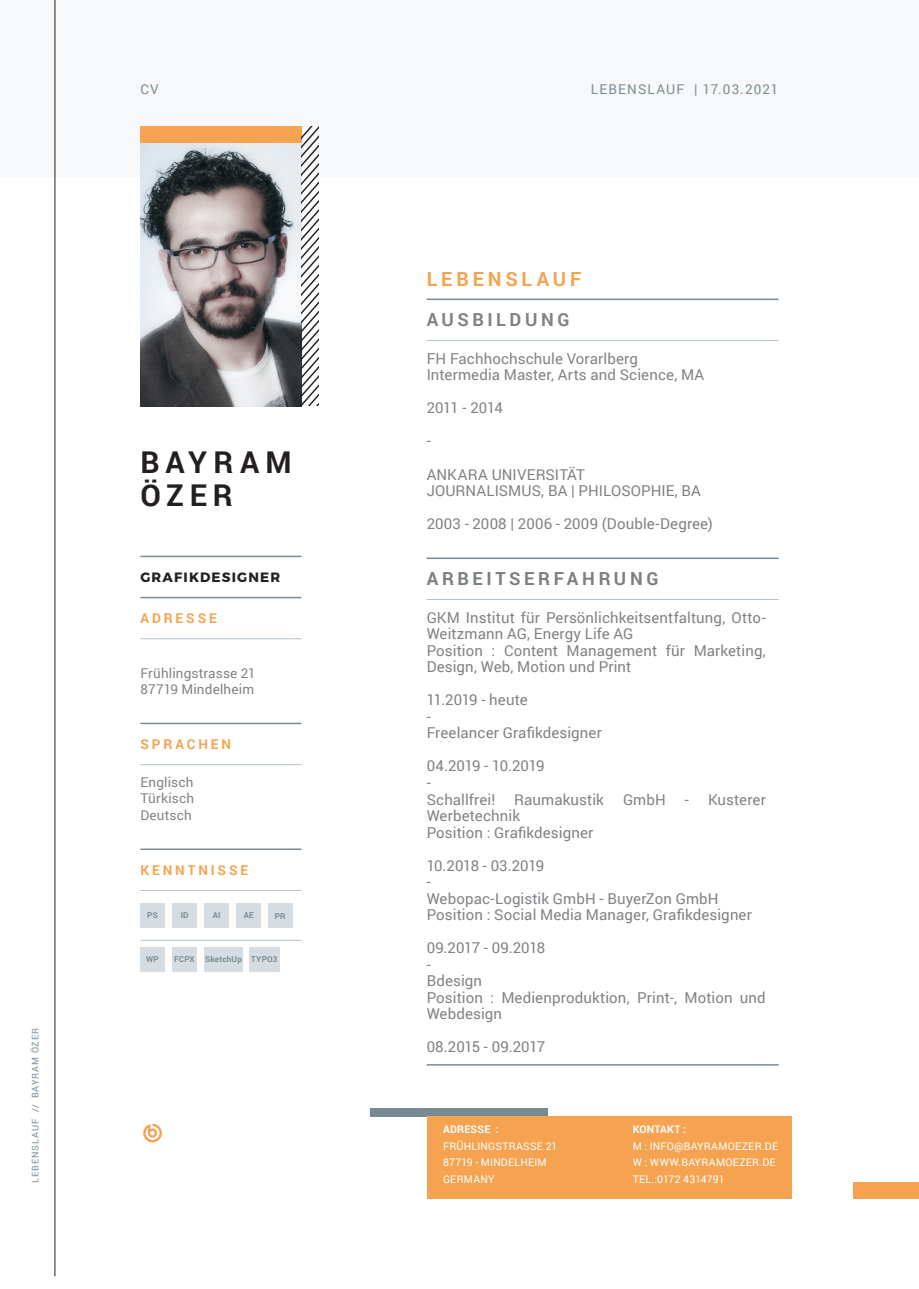
<style>
.page{position:relative;width:919px;height:1289px;background:#fff}
.page>*{position:absolute;margin:0;border:0;box-sizing:border-box;transform-origin:0 0}
.t1{font:700 30px/33px "Roboto";letter-spacing:.195em;color:#231f20}
.t2{font:700 19.5px "Roboto";letter-spacing:.2em;color:#f5a350}
.t3{font:700 18px "Roboto";letter-spacing:.2em;color:#7c7f81}
.t4{font:700 18px "Roboto";letter-spacing:.2em;color:#808285}
.t5{font:15px/16.5px "Roboto";letter-spacing:.005em;color:#808285}
.t6{font:15px "Roboto";letter-spacing:-.02em;color:#808285}
.t7{font:13.5px/16.5px "Roboto";letter-spacing:.01em;color:#808285}
.t8{font:13.5px "Roboto";letter-spacing:.085em;color:#788b95}
.t9{font:700 13.5px "Roboto";letter-spacing:.215em;color:#f5a350}
.t10{font:700 13.5px "Montserrat";letter-spacing:.085em;color:#231f20}
.t11{font:700 13.5px "Roboto";letter-spacing:.215em;color:#f4a350}
.t12{font:10.5px/16.5px "Roboto";letter-spacing:.02em;color:#fff}
.t13{font:700 10.5px "Roboto";letter-spacing:.025em;color:#fff}
.t14{font:9px "Roboto";letter-spacing:.105em;color:#788b95}
.t15{font:700 8.1px "Roboto";letter-spacing:.03em;color:#788b95}
.s1{color:#f5a350}
</style>
<div class="page">
<div style="left:0;top:0;width:918px;height:176px;background:#f7f8f9"></div>
<hr style="left:55px;top:0;width:1px;height:1276px;background:#231f20">
<img style="left:140px;top:142px;width:161px;height:265px">
<div style="left:370px;top:1108px;width:177px;height:8px;background:#788b95"></div>
<div style="left:426px;top:1116px;width:365px;height:83px;background:#f5a350"></div>
<div style="left:853px;top:1182px;width:65px;height:17px;background:#f5a350"></div>
<div style="left:140px;top:126px;width:161px;height:16px;background:#f5a350"></div>
<svg style="left:301px;top:126px;width:17px;height:279px"></svg>
<svg style="left:143px;top:1123px;width:19px;height:19px"></svg>
<hr style="left:426px;top:298px;width:352px;height:2px;background:#788b95">
<hr style="left:426px;top:557px;width:352px;height:2px;background:#788b95">
<hr style="left:426px;top:1064px;width:352px;height:1px;background:#788b95">
<hr style="left:426px;top:340px;width:352px;height:1px;background:#b4c1c9">
<hr style="left:426px;top:599px;width:352px;height:1px;background:#b4c1c9">
<hr style="left:140px;top:555px;width:161px;height:2px;background:#788b95">
<hr style="left:140px;top:597px;width:161px;height:1px;background:#788b95">
<hr style="left:140px;top:722px;width:161px;height:2px;background:#788b95">
<hr style="left:140px;top:848px;width:161px;height:2px;background:#788b95">
<hr style="left:140px;top:638px;width:161px;height:1px;background:#b4c1c9">
<hr style="left:140px;top:764px;width:161px;height:1px;background:#b4c1c9">
<hr style="left:140px;top:890px;width:161px;height:1px;background:#b4c1c9">
<hr style="left:140px;top:939px;width:161px;height:1px;background:#b4c1c9">
<div style="left:140px;top:903px;width:25px;height:24px;background:#d6dde2"></div>
<div style="left:172px;top:903px;width:25px;height:24px;background:#d6dde2"></div>
<div style="left:204px;top:903px;width:25px;height:24px;background:#d6dde2"></div>
<div style="left:237px;top:903px;width:24px;height:24px;background:#d6dde2"></div>
<div style="left:140px;top:947px;width:25px;height:24px;background:#d6dde2"></div>
<div style="left:172px;top:947px;width:25px;height:24px;background:#d6dde2"></div>
<div style="left:204px;top:947px;width:39px;height:24px;background:#d6dde2"></div>
<div style="left:249px;top:947px;width:30px;height:24px;background:#d6dde2"></div>
<div style="left:268px;top:903px;width:24px;height:24px;background:#d6dde2"></div>
<p class="t14" style="left:29px;top:1182px;width:156px;rotate:-90deg">LEBENSLAUF // BAYRAM ÖZER</p>
<p class="t8" style="left:140px;top:80px;width:20px">CV</p>
<p class="t8" style="left:591px;top:80px;width:189px">LEBENSLAUF | 17.03.2021</p>
<h1 class="t1" style="left:140px;top:444px;width:153px">BAYRAM<br>ÖZER</h1>
<p class="t10" style="left:140px;top:566px;width:141px">GRAFIKDESIGNER</p>
<p class="t11" style="left:140px;top:608px;width:78px">ADRE<span class="s1">SSE</span></p>
<p class="t7" style="left:140px;top:664px;width:117px">Frühlingstrasse 21<br>87719 Mindelheim</p>
<p class="t9" style="left:140px;top:734px;width:92px">SPRACHEN</p>
<p class="t7" style="left:140px;top:773px;width:55px;text-align:justify">Englisch Türkisch Deutsch</p>
<p class="t9" style="left:140px;top:860px;width:109px">KENNTNISSE</p>
<p class="t15" style="left:147px;top:909px;width:12px">PS</p>
<p class="t15" style="left:181px;top:909px;width:9px">ID</p>
<p class="t15" style="left:213px;top:909px;width:9px">AI</p>
<p class="t15" style="left:244px;top:909px;width:12px">AE</p>
<p class="t15" style="left:146px;top:953px;width:14px">WP</p>
<p class="t15" style="left:174px;top:953px;width:22px">FCPX</p>
<p class="t15" style="left:205px;top:953px;width:74px">SketchUp TYPO3</p>
<p class="t15" style="left:275px;top:909px;width:12px">PR</p>
<h2 class="t2" style="left:426px;top:265px;width:156px">LEBENSLAUF</h2>
<p class="t4" style="left:426px;top:307px;width:144px">AUSBILDUNG</p>
<p class="t5" style="left:426px;top:350px;width:279px">FH Fachhochschule Vorarlberg<br>Intermedia Master, Arts and Science, MA</p>
<p class="t6" style="left:426px;top:397px;width:78px">2011 - 2014</p>
<p class="t5" style="left:426px;top:432px;width:6px">-</p>
<p class="t5" style="left:426px;top:465px;width:276px">ANKARA UNIVERSITÄT<br>JOURNALISMUS, BA | PHILOSOPHIE, BA</p>
<p class="t5" style="left:426px;top:515px;width:288px">2003 - 2008 | 2006 - 2009 (Double-Degree)</p>
<p class="t3" style="left:426px;top:566px;width:233px">ARBEITSERFAHRUNG</p>
<p class="t5" style="left:426px;top:608px;width:340px">GKM Institut für Persönlichkeitsentfaltung, Otto-Weitzmann AG, Energy Life AG<br>Position : Content Management für Marketing, Design, Web, Motion und Print</p>
<p class="t5" style="left:426px;top:691px;width:177px">11.2019 - heute<br>-<br>Freelancer Grafikdesigner</p>
<p class="t5" style="left:426px;top:757px;width:119px">04.2019 - 10.2019 -<br>Schallfrei!</p>
<p class="t5" style="left:514px;top:790px;width:91px">Raumakustik</p>
<p class="t5" style="left:623px;top:790px;width:44px">GmbH</p>
<p class="t5" style="left:685px;top:790px;width:82px">- Kusterer</p>
<p class="t5" style="left:426px;top:806px;width:168px">Werbetechnik<br>Position : Grafikdesigner</p>
<p class="t5" style="left:426px;top:856px;width:327px">10.2018 - 03.2019<br>-<br>Webopac-Logistik GmbH - BuyerZon GmbH<br>Position : Social Media Manager, Grafikdesigner</p>
<p class="t5" style="left:426px;top:938px;width:340px">09.2017 - 09.2018<br>-<br>Bdesign<br>Position : Medienproduktion, Print-, Motion und<br>Webdesign</p>
<p class="t5" style="left:426px;top:1037px;width:120px">08.2015 - 09.2017</p>
<p class="t13" style="left:443px;top:1121px;width:57px">ADRESSE :</p>
<p class="t12" style="left:443px;top:1137px;width:116px">FRÜHLINGSTRASSE 21<br>87719 - MINDELHEIM<br>GERMANY</p>
<p class="t13" style="left:632px;top:1121px;width:55px">KONTAKT :</p>
<p class="t12" style="left:632px;top:1137px;width:147px">M : INFO@BAYRAMOEZER.DE<br>W : WWW.BAYRAMOEZER.DE<br>TEL.:0172 4314791</p>
</div>
